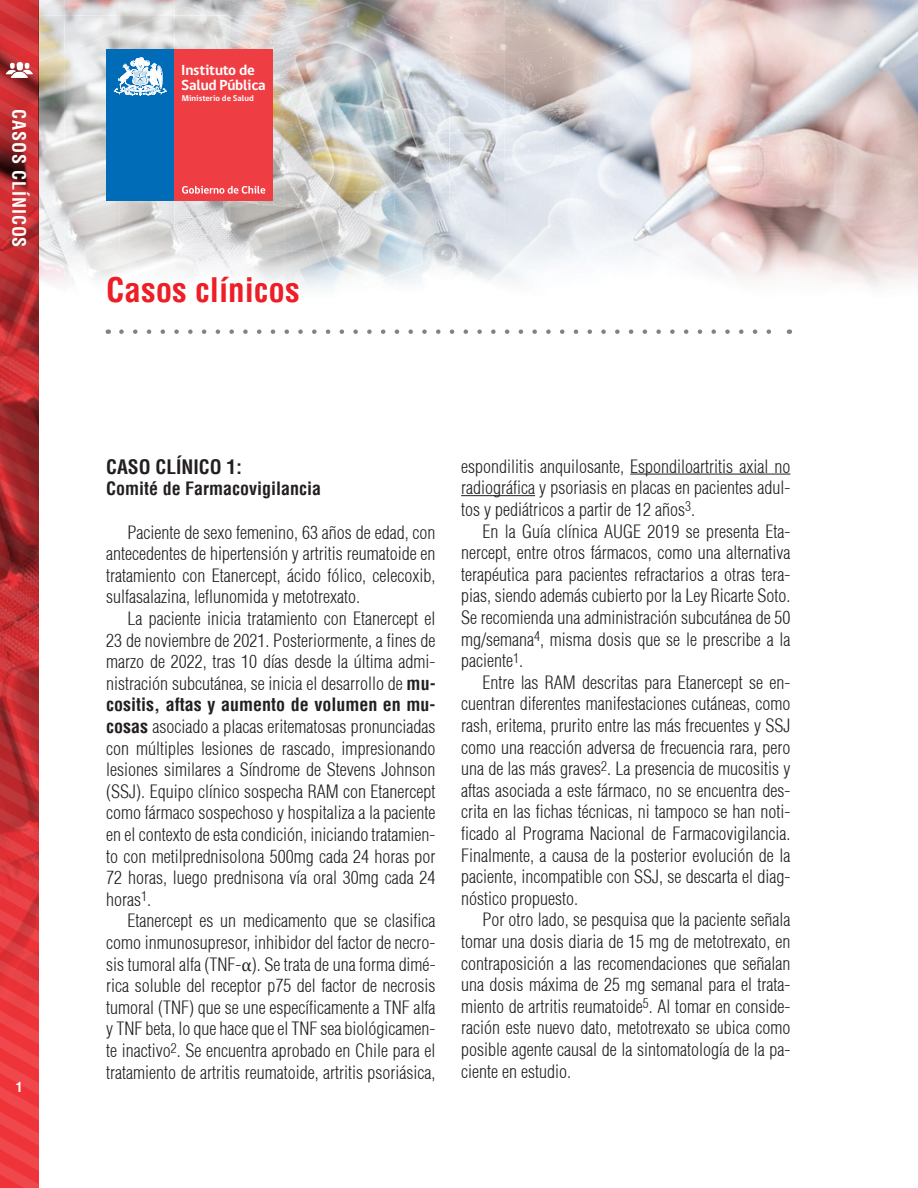
<style>
.page{position:relative;width:918px;height:1188px;background:#fff}
.page>*{position:absolute;margin:0;border:0;box-sizing:border-box;transform-origin:0 0}
.t1{font:700 condensed 33px "Helvetica";color:#ed1e25}
.t2{font:700 condensed 19.5px "Helvetica";color:#231f20}
.t3{font:300 condensed 18px/21.6px "Helvetica";color:#231f20;text-align:justify}
.t4{font:700 condensed 18px "Helvetica";color:#231f20}
.t5{font:700 condensed 18px "Helvetica";letter-spacing:.05em;color:#fff}
.t6{font:700 15px/14.4px "gob CL";letter-spacing:-.015em;color:#fff}
.t7{font:700 condensed 13.5px "Helvetica";color:#fff}
.t8{font:700 8.55px "gob CL";color:#fff}
.s1{font-weight:700}
.s2{font-family:"Cambria Math";font-weight:400;font-stretch:normal}
</style>
<div class="page">
<svg style="left:0;top:0;width:39px;height:1188px;background:#c43236"></svg>
<img style="left:39px;top:0;width:879px;height:332px">
<div style="left:106px;top:50px;width:68px;height:151px;background:#006cb7"></div>
<div style="left:174px;top:50px;width:99px;height:151px;background:#ee3d43"></div>
<svg style="left:114px;top:57px;width:53px;height:39px"></svg>
<svg style="left:182px;top:186px;width:83px;height:8px"></svg>
<svg style="left:121px;top:329px;width:661px;height:5px"></svg>
<hr style="left:630px;top:474px;width:160px;height:1px;background:#231f20">
<hr style="left:461px;top:495px;width:74px;height:1px;background:#231f20">
<p class="t5" style="left:30px;top:109px;width:140px;rotate:90deg">CASOS CLÍNICOS</p>
<p class="t7" style="left:16px;top:1078px;width:8px">1</p>
<p class="t6" style="left:181px;top:63px;width:86px">Instituto de<br>Salud Pública</p>
<p class="t8" style="left:182px;top:92px;width:73px">Ministerio de Salud</p>
<h1 class="t1" style="left:106px;top:269px;width:195px">Casos clínicos</h1>
<p class="t2" style="left:106px;top:455px;width:137px">CASO CLÍNICO 1:</p>
<p class="t4" style="left:106px;top:478px;width:217px">Comité de Farmacovigilancia</p>
<p class="t3" style="left:106px;top:521px;width:331px;text-indent:21px">Paciente de sexo femenino, 63 años de edad, con antecedentes de hipertensión y artritis reumatoide en tratamiento con Etanercept, ácido fólico, celecoxib, sulfasalazina, leflunomida y metotrexato.</p>
<p class="t3" style="left:106px;top:608px;width:331px;text-indent:21px">La paciente inicia tratamiento con Etanercept el 23 de noviembre de 2021. Posteriormente, a fines de marzo de 2022, tras 10 días desde la última admi&shy;nistración subcutánea, se inicia el desarrollo de <span class="s1">mu&shy;cositis, aftas y aumento de volumen en mu&shy;cosas</span> asociado a placas eritematosas pronunciadas con múltiples lesiones de rascado, impresionando lesiones similares a Síndrome de Stevens Johnson (SSJ). Equipo clínico sospecha RAM con Etanercept como fármaco sospechoso y hospitaliza a la paciente en el contexto de esta condición, iniciando tratamien&shy;to con metilprednisolona 500mg cada 24 horas por 72 horas, luego prednisona vía oral 30mg cada 24 horas<sup>1</sup>.</p>
<p class="t3" style="left:106px;top:910px;width:331px;text-indent:21px">Etanercept es un medicamento que se clasifica como inmunosupresor, inhibidor del factor de necro&shy;sis tumoral alfa (TNF-<span class="s2">α</span>). Se trata de una forma dimé&shy;rica soluble del receptor p75 del factor de necrosis tumoral (TNF) que se une específicamente a TNF alfa y TNF beta, lo que hace que el TNF sea biológicamen&shy;te inactivo<sup>2</sup>. Se encuentra aprobado en Chile para el tratamiento de artritis reumatoide, artritis psoriásica,</p>
<p class="t3" style="left:461px;top:455px;width:331px">espondilitis anquilosante, Espondiloartritis axial no radiográfica y psoriasis en placas en pacientes adul&shy;tos y pediátricos a partir de 12 años<sup>3</sup>.</p>
<p class="t3" style="left:461px;top:520px;width:331px;text-indent:21px">En la Guía clínica AUGE 2019 se presenta Eta&shy;nercept, entre otros fármacos, como una alternativa terapéutica para pacientes refractarios a otras tera&shy;pias, siendo además cubierto por la Ley Ricarte Soto.<br>Se recomienda una administración subcutánea de 50 mg/semana<sup>4</sup>, misma dosis que se le prescribe a la paciente<sup>1</sup>.</p>
<p class="t3" style="left:461px;top:671px;width:331px;text-indent:21px">Entre las RAM descritas para Etanercept se en&shy;cuentran diferentes manifestaciones cutáneas, como rash, eritema, prurito entre las más frecuentes y SSJ como una reacción adversa de frecuencia rara, pero una de las más graves<sup>2</sup>. La presencia de mucositis y aftas asociada a este fármaco, no se encuentra des&shy;crita en las fichas técnicas, ni tampoco se han noti&shy;ficado al Programa Nacional de Farmacovigilancia.<br>Finalmente, a causa de la posterior evolución de la paciente, incompatible con SSJ, se descarta el diag&shy;nóstico propuesto.</p>
<p class="t3" style="left:461px;top:909px;width:331px;text-indent:21px">Por otro lado, se pesquisa que la paciente señala tomar una dosis diaria de 15 mg de metotrexato, en contraposición a las recomendaciones que señalan una dosis máxima de 25 mg semanal para el trata&shy;miento de artritis reumatoide<sup>5</sup>. Al tomar en conside&shy;ración este nuevo dato, metotrexato se ubica como posible agente causal de la sintomatología de la pa&shy;ciente en estudio.</p>
</div>
